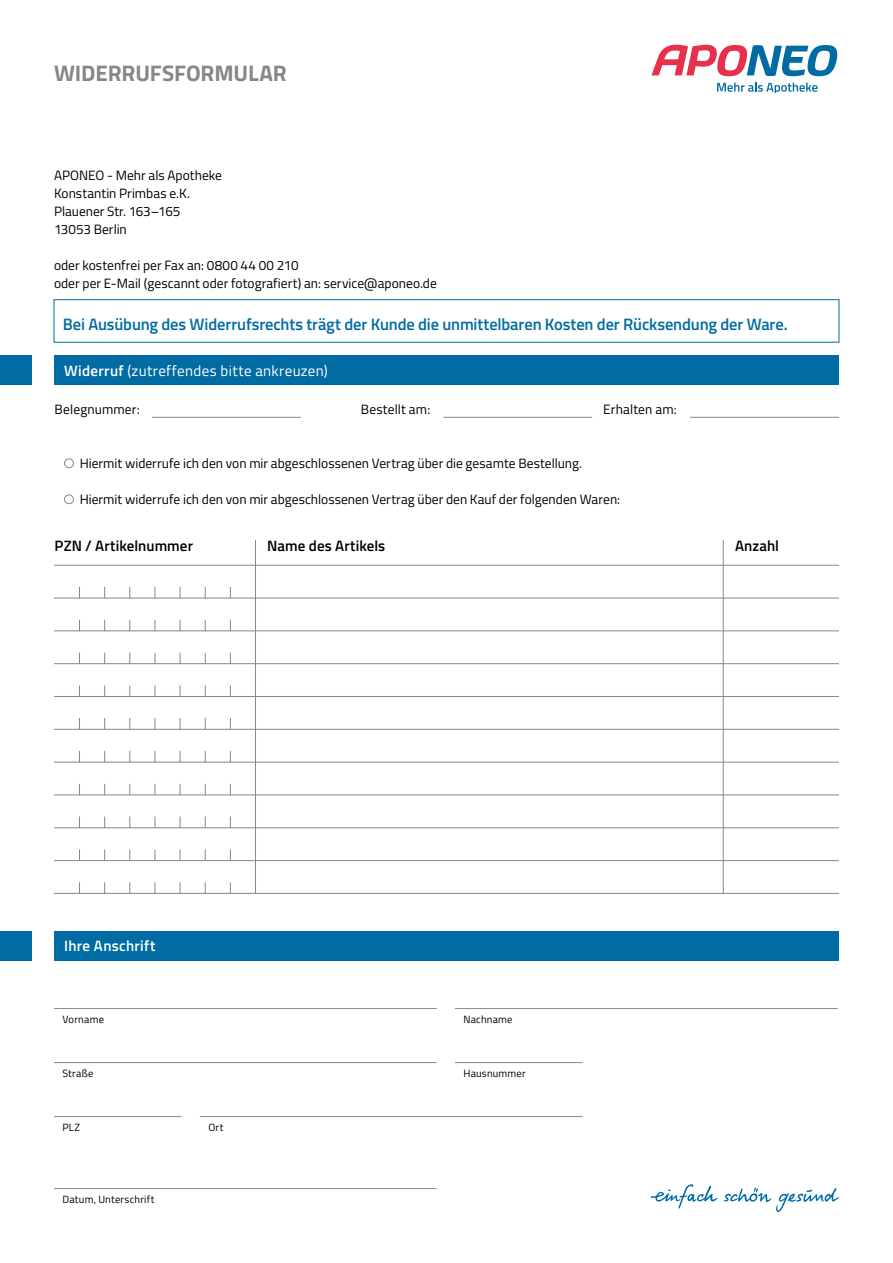
<style>
.page{position:relative;width:893px;height:1263px;background:#fff}
.page>*{position:absolute;margin:0;border:0;box-sizing:border-box;transform-origin:0 0}
.t1{font:700 22.5px "Titillium Web";letter-spacing:-.005em;color:#878787}
.t2{font:600 16.5px "Titillium Web";letter-spacing:-.005em;color:#006ca3}
.t3{font:600 15px "Titillium Web";letter-spacing:.005em;color:#000}
.t4{font:15px "Titillium Web";letter-spacing:.025em;color:#fff}
.t5{font:600 15px "Titillium Web";letter-spacing:.02em;color:#fff}
.t6{font:13.5px/18px "Titillium Web";color:#000}
.t7{font:10.5px "Titillium Web";letter-spacing:.02em;color:#000}
.s1{font-weight:600}
</style>
<div class="page">
<svg style="left:717px;top:83px;width:100px;height:10px"></svg>
<svg style="left:651px;top:44px;width:187px;height:32px"></svg>
<hr style="left:152px;top:417px;width:149px;height:1px;background:#878787">
<hr style="left:54px;top:1008px;width:383px;height:1px;background:#878787">
<hr style="left:54px;top:1116px;width:128px;height:1px;background:#878787">
<hr style="left:455px;top:1008px;width:383px;height:1px;background:#878787">
<hr style="left:200px;top:1116px;width:383px;height:1px;background:#878787">
<hr style="left:54px;top:1062px;width:383px;height:1px;background:#878787">
<hr style="left:54px;top:1188px;width:383px;height:1px;background:#878787">
<hr style="left:455px;top:1062px;width:128px;height:1px;background:#878787">
<hr style="left:443px;top:417px;width:149px;height:1px;background:#878787">
<hr style="left:690px;top:417px;width:149px;height:1px;background:#878787">
<div style="left:64px;top:458px;width:10px;height:10px;border:1px solid #878787;border-radius:4px"></div>
<div style="left:64px;top:494px;width:10px;height:10px;border:1px solid #878787;border-radius:4px"></div>
<svg style="left:651px;top:1184px;width:66px;height:24px"></svg>
<svg style="left:724px;top:1188px;width:115px;height:24px"></svg>
<hr style="left:255px;top:540px;width:1px;height:353px;background:#878787">
<hr style="left:723px;top:540px;width:1px;height:353px;background:#878787">
<hr style="left:54px;top:565px;width:785px;height:1px;background:#878787">
<hr style="left:54px;top:598px;width:785px;height:1px;background:#878787">
<hr style="left:54px;top:630px;width:785px;height:1px;background:#878787">
<hr style="left:54px;top:663px;width:785px;height:1px;background:#878787">
<hr style="left:54px;top:696px;width:785px;height:1px;background:#878787">
<hr style="left:54px;top:729px;width:785px;height:1px;background:#878787">
<hr style="left:54px;top:762px;width:785px;height:1px;background:#878787">
<hr style="left:54px;top:827px;width:785px;height:1px;background:#878787">
<hr style="left:54px;top:893px;width:785px;height:1px;background:#878787">
<hr style="left:54px;top:794px;width:785px;height:1px;background:#878787">
<hr style="left:54px;top:860px;width:785px;height:1px;background:#878787">
<div style="left:0;top:355px;width:31px;height:29px;background:#006ca3"></div>
<div style="left:0;top:931px;width:31px;height:29px;background:#006ca3"></div>
<div style="left:54px;top:355px;width:785px;height:29px;background:#006ca3"></div>
<div style="left:54px;top:931px;width:785px;height:29px;background:#006ca3"></div>
<svg style="left:155px;top:816px;width:1px;height:12px"></svg>
<svg style="left:180px;top:816px;width:1px;height:12px"></svg>
<div style="left:54px;top:299px;width:785px;height:44px;border:1px solid #006ca3"></div>
<h1 class="t1" style="left:54px;top:56px;width:234px">WIDERRUFSFORMULAR</h1>
<p class="t6" style="left:54px;top:166px;width:169px">APONEO - Mehr als Apotheke<br>Konstantin Primbas e.K.<br>Plauener Str. 163–165<br>13053 Berlin</p>
<p class="t6" style="left:54px;top:256px;width:384px">oder kostenfrei per Fax an: 0800 44 00 210<br>oder per E-Mail (gescannt oder fotografiert) an: service@aponeo.de</p>
<p class="t2" style="left:63px;top:312px;width:726px">Bei Ausübung des Widerrufsrechts trägt der Kunde die unmittelbaren Kosten der Rücksendung der Ware.</p>
<p class="t4" style="left:64px;top:359px;width:265px"><span class="s1">Widerruf</span> (zutreffendes bitte ankreuzen)</p>
<p class="t6" style="left:55px;top:400px;width:87px">Belegnummer:</p>
<p class="t6" style="left:361px;top:400px;width:71px">Bestellt am:</p>
<p class="t6" style="left:603px;top:400px;width:75px">Erhalten am:</p>
<p class="t6" style="left:80px;top:454px;width:504px">Hiermit widerrufe ich den von mir abgeschlossenen Vertrag über die gesamte Bestellung.</p>
<p class="t6" style="left:80px;top:490px;width:542px">Hiermit widerrufe ich den von mir abgeschlossenen Vertrag über den Kauf der folgenden Waren:</p>
<p class="t3" style="left:55px;top:534px;width:140px">PZN / Artikelnummer</p>
<p class="t3" style="left:267px;top:534px;width:120px">Name des Artikels</p>
<p class="t3" style="left:735px;top:534px;width:46px">Anzahl</p>
<p class="t5" style="left:64px;top:934px;width:93px">Ihre Anschrift</p>
<p class="t7" style="left:63px;top:1012px;width:43px">Vorname</p>
<p class="t7" style="left:63px;top:1066px;width:32px">Straße</p>
<p class="t7" style="left:63px;top:1120px;width:19px">PLZ</p>
<p class="t7" style="left:63px;top:1192px;width:93px">Datum, Unterschrift</p>
<p class="t7" style="left:208px;top:1120px;width:17px">Ort</p>
<p class="t7" style="left:463px;top:1012px;width:51px">Nachname</p>
<p class="t7" style="left:463px;top:1066px;width:64px">Hausnummer</p>
</div>
